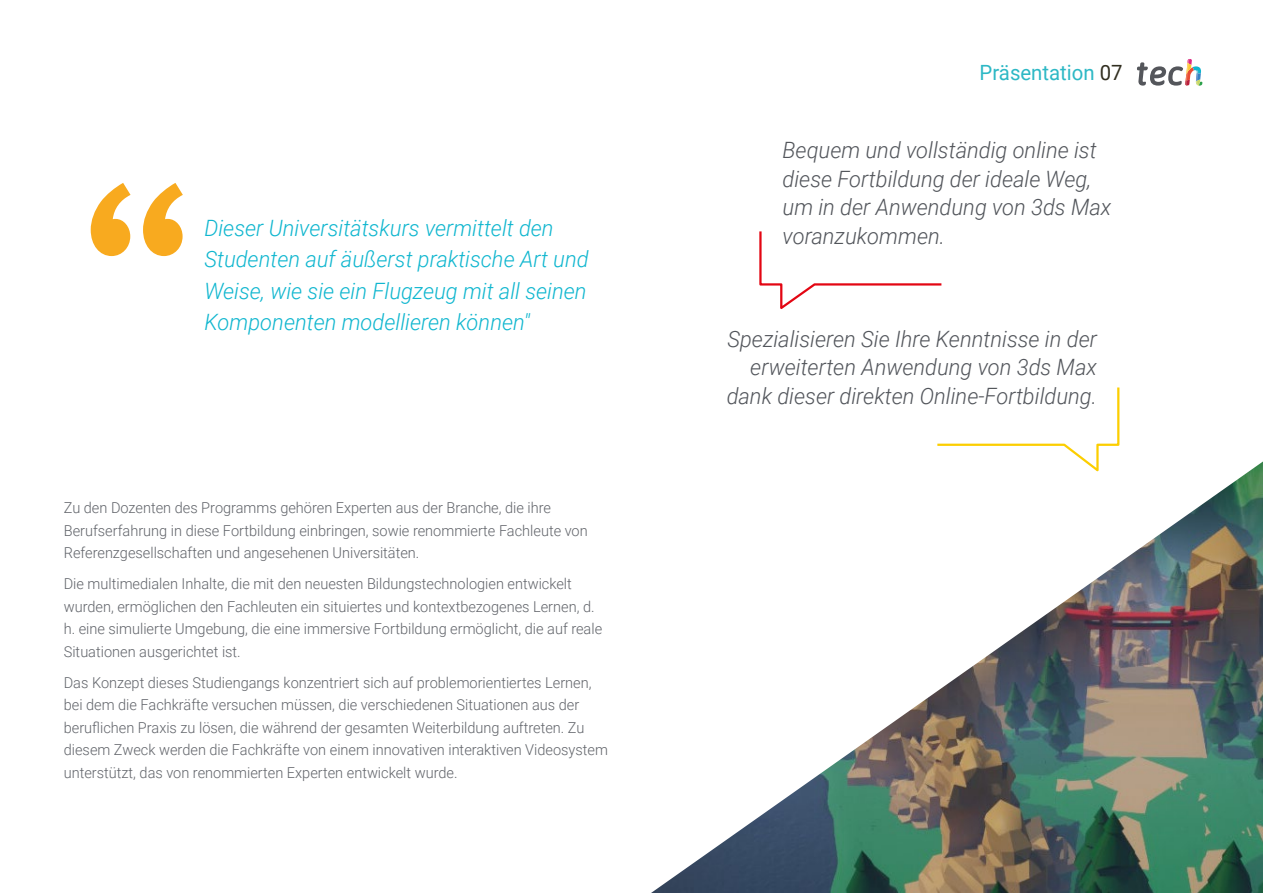
<style>
.page{position:relative;width:1263px;height:893px;background:#fff}
.page>*{position:absolute;margin:0;border:0;box-sizing:border-box;transform-origin:0 0}
.t1{font:italic 300 22.5px/28.5px "Roboto";color:#52555b;text-align:right}
.t2{font:italic 300 22.5px/31.5px "Roboto";color:#0fb6cf}
.t3{font:21px "Roboto";color:#2db8c5}
.t4{font:300 15px/22.5px "Roboto";color:#61646a}
.s1{color:#312e20}
</style>
<div class="page">
<svg style="left:91px;top:183px;width:92px;height:73px"></svg>
<svg style="left:937px;top:387px;width:183px;height:74px"></svg>
<svg style="left:1137px;top:59px;width:65px;height:27px"></svg>
<img style="left:651px;top:461px;width:612px;height:432px">
<svg style="left:759px;top:231px;width:183px;height:78px"></svg>
<h1 class="t2" style="left:204px;top:211px;width:386px">Dieser Universitätskurs vermittelt den Studenten auf äußerst praktische Art und Weise, wie sie ein Flugzeug mit all seinen Komponenten modellieren können"</h1>
<p class="t4" style="left:64px;top:496px;width:525px">Zu den Dozenten des Programms gehören Experten aus der Branche, die ihre<br>Berufserfahrung in diese Fortbildung einbringen, sowie renommierte Fachleute von<br>Referenzgesellschaften und angesehenen Universitäten.</p>
<p class="t4" style="left:64px;top:572px;width:540px">Die multimedialen Inhalte, die mit den neuesten Bildungstechnologien entwickelt wurden, ermöglichen den Fachleuten ein situiertes und kontextbezogenes Lernen, d. h. eine simulierte Umgebung, die eine immersive Fortbildung ermöglicht, die auf reale Situationen ausgerichtet ist.</p>
<p class="t4" style="left:64px;top:670px;width:546px">Das Konzept dieses Studiengangs konzentriert sich auf problemorientiertes Lernen, bei dem die Fachkräfte versuchen müssen, die verschiedenen Situationen aus der beruflichen Praxis zu lösen, die während der gesamten Weiterbildung auftreten. Zu diesem Zweck werden die Fachkräfte von einem innovativen interaktiven Videosystem unterstützt, das von renommierten Experten entwickelt wurde.</p>
<h2 class="t3" style="left:979px;top:57px;width:145px">Präsentation <span class="s1">07</span></h2>
<h1 class="t1" style="left:782px;top:135px;width:330px;text-align:left">Bequem und vollständig online ist diese Fortbildung der ideale Weg, um in der Anwendung von 3ds Max voranzukommen.</h1>
<h1 class="t1" style="left:727px;top:324px;width:372px">Spezialisieren Sie Ihre Kenntnisse in der erweiterten Anwendung von 3ds Max dank dieser direkten Online-Fortbildung.</h1>
</div>
